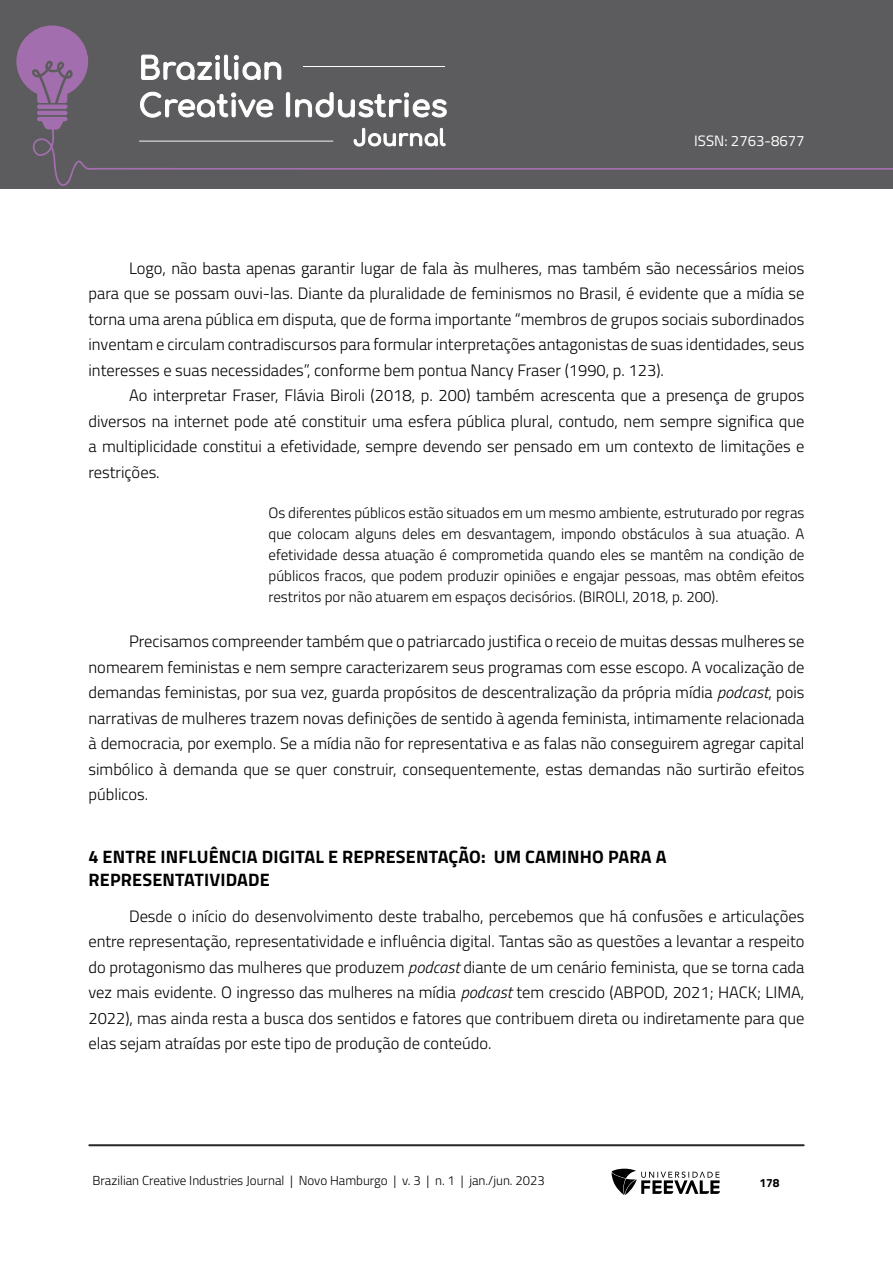
<style>
.page{position:relative;width:893px;height:1263px;background:#fff}
.page>*{position:absolute;margin:0;border:0;box-sizing:border-box;transform-origin:0 0}
.TITULO_1{font:700 18px/22.5px "Titillium Web";letter-spacing:.01em;color:#000}
.Corpo_de_texto{font:300 16.5px/25.5px "Titillium Web";color:#000;text-align:justify}
.Citação{font:300 15px/21px "Titillium Web";color:#000;text-align:justify}
.t1{font:15px "Titillium Web";color:#fff}
.t2{font:300 13.05px "Titillium Web";color:#000}
.t3{font:700 12px "Titillium Web";color:#000}
.s1{font-style:italic}
</style>
<div class="page">
<div style="left:0;top:0;width:893px;height:188px;background:#5c5c5e"></div>
<hr style="left:37px;top:111px;width:30px;height:4px;background:#a36ead;border-radius:2px">
<svg style="left:37px;top:117px;width:30px;height:11px"></svg>
<hr style="left:37px;top:105px;width:30px;height:4px;background:#a36ead;border-radius:2px">
<svg style="left:16px;top:26px;width:72px;height:77px"></svg>
<svg style="left:32px;top:128px;width:861px;height:58px"></svg>
<hr style="left:89px;top:1144px;width:715px;height:2px;background:#282828">
<svg style="left:611px;top:1169px;width:109px;height:26px"></svg>
<svg style="left:141px;top:54px;width:141px;height:26px"></svg>
<svg style="left:140px;top:91px;width:134px;height:27px"></svg>
<svg style="left:285px;top:92px;width:162px;height:26px"></svg>
<svg style="left:353px;top:127px;width:93px;height:20px"></svg>
<hr style="left:303px;top:66px;width:142px;height:1px;background:#fff">
<hr style="left:139px;top:141px;width:194px;height:1px;background:#fff">
<p class="t1" style="left:694px;top:130px;width:112px">ISSN: 2763-8677</p>
<p class="Corpo_de_texto" style="left:88px;top:254px;width:718px;text-indent:40px">Logo, não basta apenas garantir lugar de fala às mulheres, mas também são necessários meios para que se possam ouvi-las. Diante da pluralidade de feminismos no Brasil, é evidente que a mídia se torna uma arena pública em disputa, que de forma importante “membros de grupos sociais subordinados inventam e circulam contradiscursos para formular interpretações antagonistas de suas identidades, seus interesses e suas necessidades”, conforme bem pontua Nancy Fraser (1990, p. 123).</p>
<p class="Corpo_de_texto" style="left:88px;top:382px;width:717px;text-indent:40px">Ao interpretar Fraser, Flávia Biroli (2018, p. 200) também acrescenta que a presença de grupos diversos na internet pode até constituir uma esfera pública plural, contudo, nem sempre significa que a multiplicidade constitui a efetividade, sempre devendo ser pensado em um contexto de limitações e restrições.</p>
<p class="Citação" style="left:268px;top:502px;width:537px">Os diferentes públicos estão situados em um mesmo ambiente, estruturado por regras que colocam alguns deles em desvantagem, impondo obstáculos à sua atuação. A efetividade dessa atuação é comprometida quando eles se mantêm na condição de públicos fracos, que podem produzir opiniões e engajar pessoas, mas obtêm efeitos restritos por não atuarem em espaços decisórios. (BIROLI, 2018, p. 200).</p>
<p class="Corpo_de_texto" style="left:88px;top:628px;width:717px;text-indent:40px">Precisamos compreender também que o patriarcado justifica o receio de muitas dessas mulheres se nomearem feministas e nem sempre caracterizarem seus programas com esse escopo. A vocalização de demandas feministas, por sua vez, guarda propósitos de descentralização da própria mídia <span class="s1">podcast</span>, pois narrativas de mulheres trazem novas definições de sentido à agenda feminista, intimamente relacionada à democracia, por exemplo. Se a mídia não for representativa e as falas não conseguirem agregar capital simbólico à demanda que se quer construir, consequentemente, estas demandas não surtirão efeitos públicos.</p>
<p class="TITULO_1" style="left:88px;top:845px;width:580px">4 ENTRE INFLUÊNCIA DIGITAL E REPRESENTAÇÃO: UM CAMINHO PARA A<br>REPRESENTATIVIDADE</p>
<p class="Corpo_de_texto" style="left:88px;top:902px;width:717px;text-indent:40px">Desde o início do desenvolvimento deste trabalho, percebemos que há confusões e articulações entre representação, representatividade e influência digital. Tantas são as questões a levantar a respeito do protagonismo das mulheres que produzem <span class="s1">podcast</span> diante de um cenário feminista, que se torna cada vez mais evidente. O ingresso das mulheres na mídia <span class="s1">podcast</span> tem crescido (ABPOD, 2021; HACK; LIMA, 2022), mas ainda resta a busca dos sentidos e fatores que contribuem direta ou indiretamente para que elas sejam atraídas por este tipo de produção de conteúdo.</p>
<p class="t2" style="left:92px;top:1171px;width:454px">Brazilian Creative Industries Journal | Novo Hamburgo | v. 3 | n. 1 | jan./jun. 2023</p>
<p class="t3" style="left:759px;top:1174px;width:22px">178</p>
</div>
